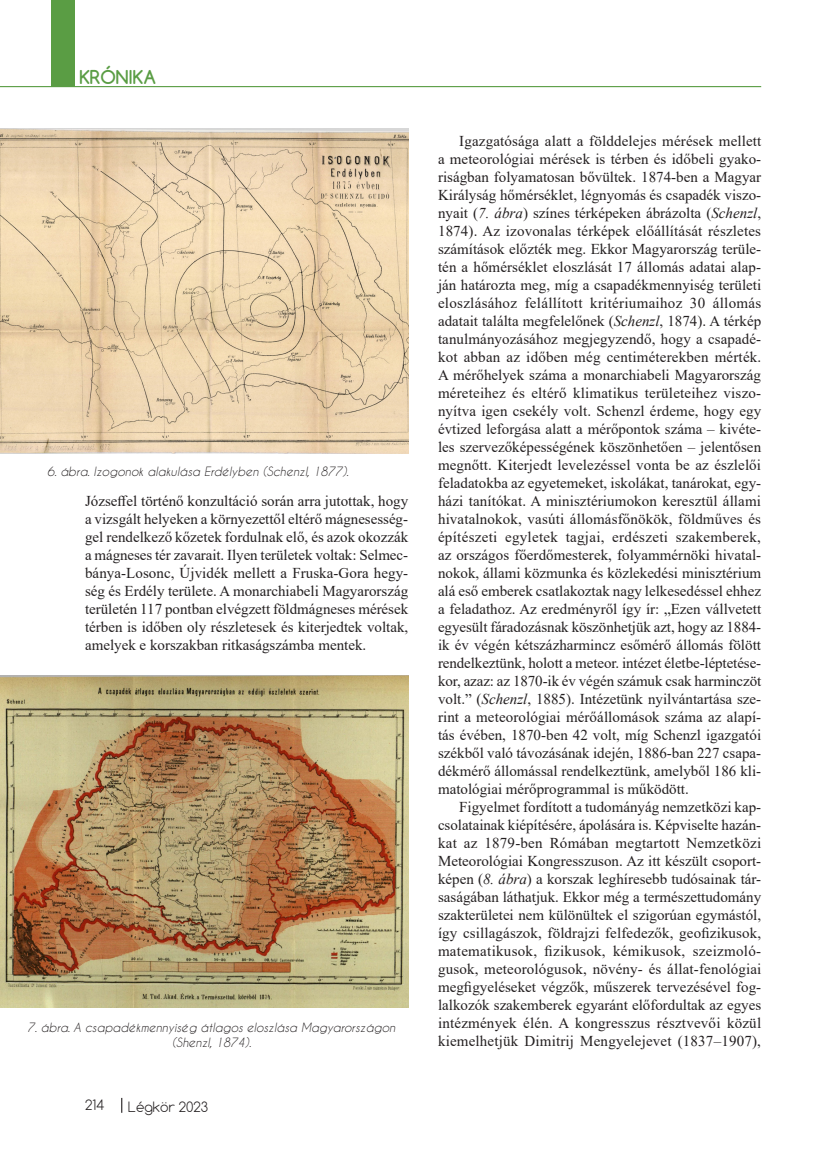
<style>
.page{position:relative;width:825px;height:1166px;background:#fff}
.page>*{position:absolute;margin:0;border:0;box-sizing:border-box;transform-origin:0 0}
.t1{font:700 18px "Comfortaa";color:#5a9d44}
.törzsszöveg{font:15px/18px "Times New Roman";color:#231f20;text-align:justify}
.t2{font:300 13.5px "Comfortaa";color:#231f20}
.képaláírás{font:italic 12px/15px "Caviar Dreams";color:#231f20;text-align:center}
.s1{font-style:italic}
</style>
<div class="page">
<hr style="left:0;top:86px;width:761px;height:1px;background:#5a9d44">
<div style="left:51px;top:0;width:23px;height:87px;background:#5a9d44"></div>
<svg style="left:121px;top:1097px;width:1px;height:15px"></svg>
<img style="left:0;top:129px;width:408px;height:324px">
<img style="left:0;top:675px;width:408px;height:331px">
<p class="t1" style="left:79px;top:66px;width:78px">KRÓNIKA</p>
<p class="képaláírás" style="left:47px;top:464px;width:303px">6. ábra. Izogonok alakulása Erdélyben (Schenzl, 1877).</p>
<p class="törzsszöveg" style="left:85px;top:491px;width:325px">Józseffel történő konzultáció során arra jutottak, hogy a vizsgált helyeken a környezettől eltérő mágnesesség&shy;gel rendelkező kőzetek fordulnak elő, és azok okozzák a mágneses tér zavarait. Ilyen területek voltak: Selmec&shy;bánya-Losonc, Újvidék mellett a Fruska-Gora hegy&shy;ség és Erdély területe. A monarchiabeli Magyarország területén 117 pontban elvégzett földmágneses mérések térben is időben oly részletesek és kiterjedtek voltak, amelyek e korszakban ritkaságszámba mentek.</p>
<p class="képaláírás" style="left:28px;top:1019px;width:369px">7. ábra. A csapadékmennyiség átlagos eloszlása Magyarországon (Shenzl, 1874).</p>
<p class="t2" style="left:85px;top:1095px;width:21px">214</p>
<p class="t2" style="left:128px;top:1097px;width:82px">Légkör 2023</p>
<p class="törzsszöveg" style="left:438px;top:131px;width:325px;text-indent:21px">Igazgatósága alatt a földdelejes mérések mellett a meteorológiai mérések is térben és időbeli gyako&shy;riságban folyamatosan bővültek. 1874-ben a Magyar Királyság hőmérséklet, légnyomás és csapadék viszo&shy;nyait (<span class="s1">7. ábra</span>) színes térképeken ábrázolta (<span class="s1">Schenzl</span>, 1874). Az izovonalas térképek előállítását részletes számítások előzték meg. Ekkor Magyarország terüle&shy;tén a hőmérséklet eloszlását 17 állomás adatai alap&shy;ján határozta meg, míg a csapadékmennyiség területi eloszlásához felállított kritériumaihoz 30 állomás adatait találta megfelelőnek (<span class="s1">Schenzl</span>, 1874). A térkép tanulmányozásához megjegyzendő, hogy a csapadé&shy;kot abban az időben még centiméterekben mérték.<br>A mérőhelyek száma a monarchiabeli Magyarország méreteihez és eltérő klimatikus területeihez viszo&shy;nyítva igen csekély volt. Schenzl érdeme, hogy egy évtized leforgása alatt a mérőpontok száma – kivéte&shy;les szervezőképességének köszönhetően – jelentősen megnőtt. Kiterjedt levelezéssel vonta be az észlelői feladatokba az egyetemeket, iskolákat, tanárokat, egy&shy;házi tanítókat. A minisztériumokon keresztül állami hivatalnokok, vasúti állomásfőnökök, földműves és építészeti egyletek tagjai, erdészeti szakemberek, az országos főerdőmesterek, folyammérnöki hivatal&shy;nokok, állami közmunka és közlekedési minisztérium alá eső emberek csatlakoztak nagy lelkesedéssel ehhez a feladathoz. Az eredményről így ír: „Ezen vállvetett egyesült fáradozásnak köszönhetjük azt, hogy az 1884- ik év végén kétszázharmincz esőmérő állomás fölött rendelkeztünk, holott a meteor. intézet életbe-léptetése&shy;kor, azaz: az 1870-ik év végén számuk csak harminczöt volt.” (<span class="s1">Schenzl</span>, 1885). Intézetünk nyilvántartása sze&shy;rint a meteorológiai mérőállomások száma az alapí&shy;tás évében, 1870-ben 42 volt, míg Schenzl igazgatói székből való távozásának idején, 1886-ban 227 csapa&shy;dékmérő állomással rendelkeztünk, amelyből 186 kli&shy;matológiai mérőprogrammal is működött.</p>
<p class="törzsszöveg" style="left:438px;top:797px;width:325px;text-indent:21px">Figyelmet fordított a tudományág nemzetközi kap&shy;csolatainak kiépítésére, ápolására is. Képviselte hazán&shy;kat az 1879-ben Rómában megtartott Nemzetközi Meteorológiai Kongresszuson. Az itt készült csoport&shy;képen (<span class="s1">8. ábra</span>) a korszak leghíresebb tudósainak tár&shy;saságában láthatjuk. Ekkor még a természettudomány szakterületei nem különültek el szigorúan egymástól, így csillagászok, földrajzi felfedezők, geofizikusok, matematikusok, fizikusok, kémikusok, szeizmoló&shy;gusok, meteorológusok, növény- és állat-fenológiai megfigyeléseket végzők, műszerek tervezésével fog&shy;lalkozók szakemberek egyaránt előfordultak az egyes intézmények élén. A kongresszus résztvevői közül kiemelhetjük Dimitrij Mengyelejevet (1837–1907),</p>
</div>
